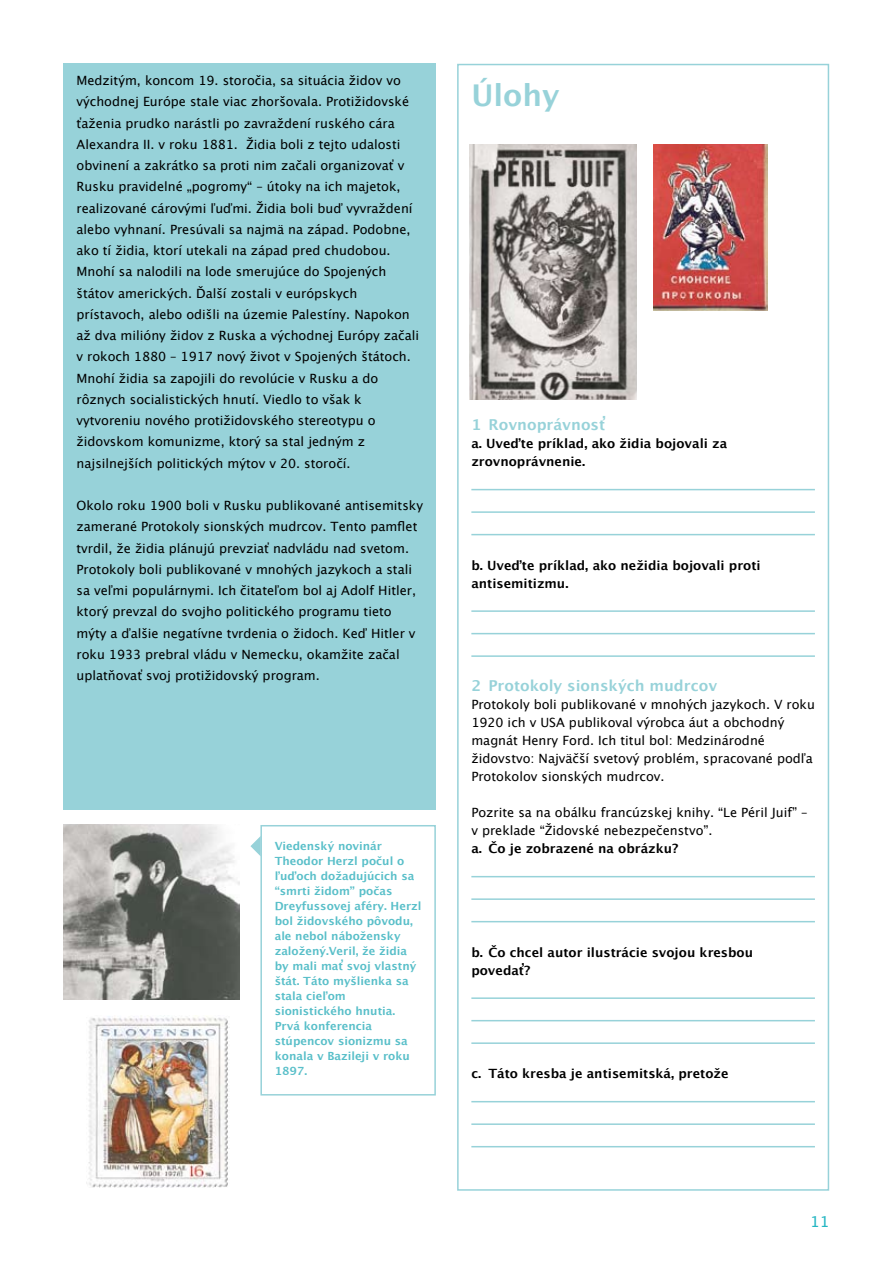
<style>
.page{position:relative;width:893px;height:1263px;background:#fff}
.page>*{position:absolute;margin:0;border:0;box-sizing:border-box;transform-origin:0 0}
.t1{font:700 30px "Lucida Grande";color:#97d2d9}
.t2{font:700 15px "Lucida Grande";color:#97d2d9}
.t3{font:15px "Lucida Grande";color:#22b5c2}
.t4{font:12.75px/21.3px "Lucida Grande";color:#000}
.t5{font:700 12.75px/18px "Lucida Grande";color:#000}
.t6{font:700 11.25px/15px "Lucida Grande";color:#59bfc9}
</style>
<div class="page">
<div style="left:64px;top:64px;width:372px;height:746px;background:#97d2d9"></div>
<img style="left:86px;top:1015px;width:142px;height:173px">
<img style="left:64px;top:825px;width:175px;height:174px">
<div style="left:260px;top:825px;width:176px;height:270px;border:2px solid #97d2d9"></div>
<hr style="left:471px;top:489px;width:344px;height:1px;background:#97d2d9">
<hr style="left:471px;top:511px;width:344px;height:2px;background:#97d2d9">
<hr style="left:471px;top:534px;width:344px;height:1px;background:#97d2d9">
<hr style="left:471px;top:610px;width:344px;height:2px;background:#97d2d9">
<hr style="left:471px;top:633px;width:344px;height:1px;background:#97d2d9">
<hr style="left:471px;top:655px;width:344px;height:2px;background:#97d2d9">
<hr style="left:471px;top:876px;width:344px;height:1px;background:#97d2d9">
<hr style="left:471px;top:898px;width:344px;height:2px;background:#97d2d9">
<hr style="left:471px;top:921px;width:344px;height:1px;background:#97d2d9">
<hr style="left:471px;top:997px;width:344px;height:2px;background:#97d2d9">
<hr style="left:471px;top:1020px;width:344px;height:1px;background:#97d2d9">
<hr style="left:471px;top:1042px;width:344px;height:2px;background:#97d2d9">
<hr style="left:471px;top:1101px;width:344px;height:1px;background:#97d2d9">
<hr style="left:471px;top:1123px;width:344px;height:2px;background:#97d2d9">
<hr style="left:471px;top:1146px;width:344px;height:1px;background:#97d2d9">
<div style="left:457px;top:64px;width:372px;height:1127px;border:2px solid #97d2d9"></div>
<img style="left:470px;top:144px;width:167px;height:255px">
<img style="left:654px;top:144px;width:113px;height:166px">
<svg style="left:250px;top:836px;width:11px;height:20px"></svg>
<p class="t4" style="left:77px;top:70px;width:344px">Medzitým, koncom 19. storočia, sa situácia židov vo východnej Európe stale viac zhoršovala. Protižidovské ťaženia prudko narástli po zavraždení ruského cára Alexandra II. v roku 1881. Židia boli z tejto udalosti obvinení a zakrátko sa proti nim začali organizovať v Rusku pravidelné „pogromy“ – útoky na ich majetok, realizované cárovými ľuďmi. Židia boli buď vyvraždení alebo vyhnaní. Presúvali sa najmä na západ. Podobne, ako tí židia, ktorí utekali na západ pred chudobou.<br>Mnohí sa nalodili na lode smerujúce do Spojených štátov amerických. Ďalší zostali v európskych prístavoch, alebo odišli na územie Palestíny. Napokon až dva milióny židov z Ruska a východnej Európy začali v rokoch 1880 – 1917 nový život v Spojených štátoch.<br>Mnohí židia sa zapojili do revolúcie v Rusku a do rôznych socialistických hnutí. Viedlo to však k vytvoreniu nového protižidovského stereotypu o židovskom komunizme, ktorý sa stal jedným z najsilnejších politických mýtov v 20. storočí.</p>
<p class="t4" style="left:77px;top:495px;width:348px">Okolo roku 1900 boli v Rusku publikované antisemitsky zamerané Protokoly sionských mudrcov. Tento pamflet tvrdil, že židia plánujú prevziať nadvládu nad svetom.<br>Protokoly boli publikované v mnohých jazykoch a stali sa veľmi populárnymi. Ich čitateľom bol aj Adolf Hitler, ktorý prevzal do svojho politického programu tieto mýty a ďalšie negatívne tvrdenia o židoch. Keď Hitler v roku 1933 prebral vládu v Nemecku, okamžite začal uplatňovať svoj protižidovský program.</p>
<p class="t6" style="left:275px;top:839px;width:148px">Viedenský novinár<br>Theodor Herzl počul o ľuďoch dožadujúcich sa “smrti židom” počas<br>Dreyfussovej aféry. Herzl bol židovského pôvodu, ale nebol nábožensky založený.Veril, že židia by mali mať svoj vlastný štát. Táto myšlienka sa stala cieľom sionistického hnutia.<br>Prvá konferencia stúpencov sionizmu sa konala v Bazileji v roku<br>1897.</p>
<h1 class="t1" style="left:471px;top:78px;width:90px">Úlohy</h1>
<p class="t2" style="left:471px;top:416px;width:135px">1 Rovnoprávnosť</p>
<p class="t5" style="left:471px;top:435px;width:257px">a. Uveďte príklad, ako židia bojovali za zrovnoprávnenie.</p>
<p class="t5" style="left:471px;top:556px;width:291px">b. Uveďte príklad, ako nežidia bojovali proti antisemitizmu.</p>
<p class="t2" style="left:471px;top:677px;width:247px">2 Protokoly sionských mudrcov</p>
<p class="t4" style="left:471px;top:696px;width:345px;line-height:18px">Protokoly boli publikované v mnohých jazykoch. V roku 1920 ich v USA publikoval výrobca áut a obchodný magnát Henry Ford. Ich titul bol: Medzinárodné židovstvo: Najväčší svetový problém, spracované podľa Protokolov sionských mudrcov.</p>
<p class="t4" style="left:471px;top:804px;width:338px;line-height:18px">Pozrite sa na obálku francúzskej knihy. “Le Péril Juif” – v preklade “Židovské nebezpečenstvo”.</p>
<p class="t5" style="left:471px;top:840px;width:209px">a. Čo je zobrazené na obrázku?</p>
<p class="t5" style="left:471px;top:943px;width:283px">b. Čo chcel autor ilustrácie svojou kresbou povedať?</p>
<p class="t5" style="left:471px;top:1065px;width:259px">c. Táto kresba je antisemitská, pretože</p>
<p class="t3" style="left:810px;top:1213px;width:20px">11</p>
</div>
